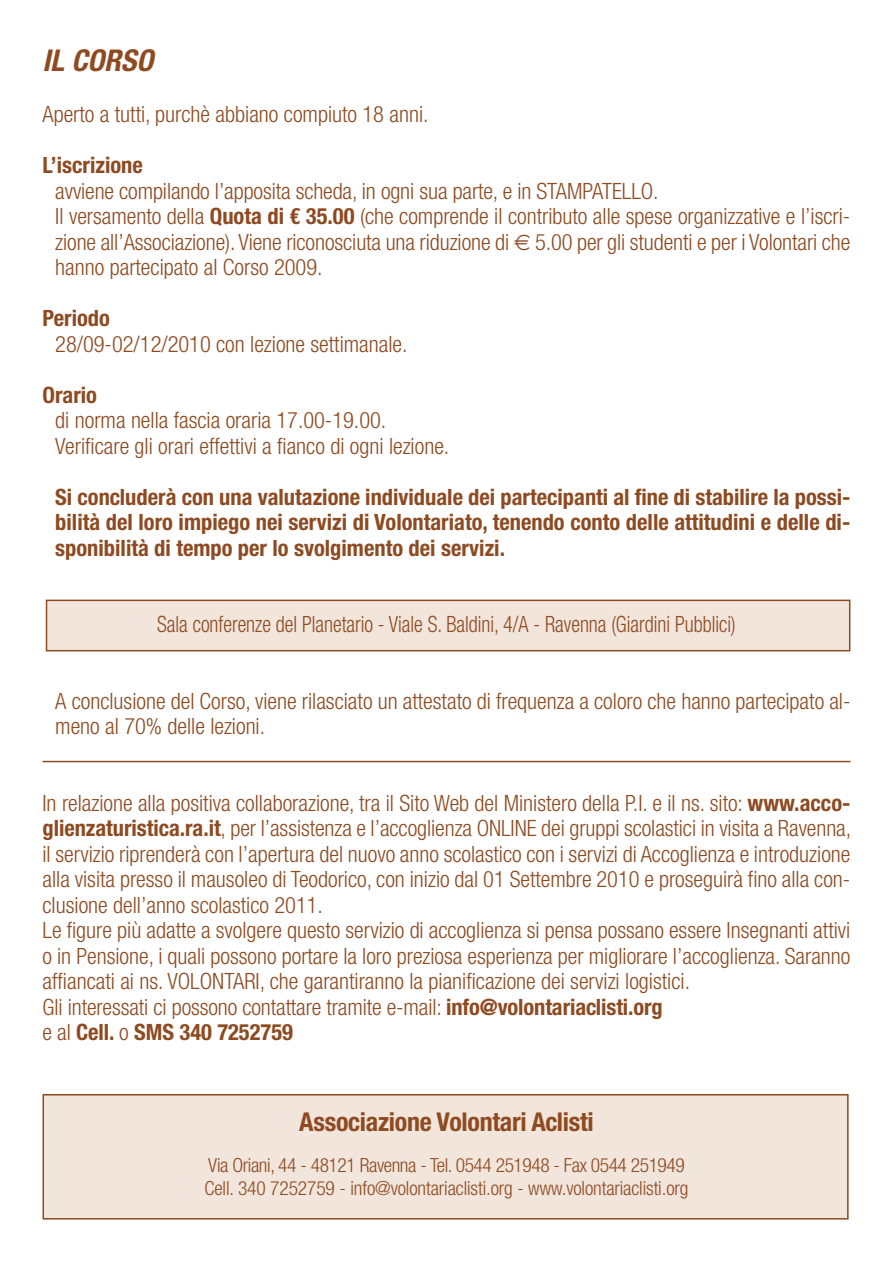
<style>
.page{position:relative;width:893px;height:1263px;background:#fff}
.page>*{position:absolute;margin:0;border:0;box-sizing:border-box;transform-origin:0 0}
.t1{font:italic 700 condensed 30px "Helvetica Neue";color:#8e4a20}
.t2{font:700 condensed 25.95px "Helvetica Neue";letter-spacing:-.01em;color:#8e4a20}
.t3{font:300 condensed 22.5px/25.5px "Helvetica Neue";color:#8e4a20}
.t4{font:700 condensed 22.5px/25.5px "Helvetica Neue";color:#8e4a20;text-align:justify}
.t5{font:300 condensed 22.5px "Helvetica Neue";color:#8e4a20;scale:.9 1}
.t6{font:300 condensed 19.5px/23.9px "Helvetica Neue";letter-spacing:-.005em;color:#8e4a20}
.s1{font-weight:700}
</style>
<div class="page">
<div style="left:47px;top:601px;width:802px;height:49px;background:#f2e5dc"></div>
<div style="left:46px;top:600px;width:804px;height:51px;border:2px solid #8e4a20"></div>
<div style="left:44px;top:1095px;width:803px;height:123px;background:#f2e5dc"></div>
<div style="left:43px;top:1094px;width:806px;height:125px;border:2px solid #8e4a20"></div>
<hr style="left:43px;top:761px;width:807px;height:1px;background:#8e4a20">
<h1 class="t1" style="left:43px;top:43px;width:120px">IL CORSO</h1>
<p class="t3" style="left:43px;top:104px;width:387px">Aperto a tutti, purchè abbiano compiuto 18 anni.</p>
<p class="t4" style="left:43px;top:152px;width:102px">L’iscrizione</p>
<p class="t3" style="left:55px;top:180px;width:797px">avviene compilando l’apposita scheda, in ogni sua parte, e in STAMPATELLO.<br>Il versamento della <span class="s1">Quota di € 35.00</span> (che comprende il contributo alle spese organizzative e l’iscri&shy;zione all’Associazione). Viene riconosciuta una riduzione di 5.00 per gli studenti e per i Volontari che hanno partecipato al Corso 2009.</p>
<p class="t4" style="left:43px;top:305px;width:69px">Periodo</p>
<p class="t3" style="left:55px;top:333px;width:354px">28/09-02/12/2010 con lezione settimanale.</p>
<p class="t4" style="left:43px;top:382px;width:56px">Orario</p>
<p class="t3" style="left:55px;top:410px;width:395px">di norma nella fascia oraria 17.00-19.00.<br>Verificare gli orari effettivi a fianco di ogni lezione.</p>
<p class="t4" style="left:55px;top:484px;width:797px">Si concluderà con una valutazione individuale dei partecipanti al fine di stabilire la possi&shy;bilità del loro impiego nei servizi di Volontariato, tenendo conto delle attitudini e delle di&shy;sponibilità di tempo per lo svolgimento dei servizi.</p>
<p class="t5" style="left:157px;top:616px;width:644px">Sala conferenze del Planetario - Viale S. Baldini, 4/A - Ravenna (Giardini Pubblici)</p>
<p class="t3" style="left:55px;top:690px;width:797px">A conclusione del Corso, viene rilasciato un attestato di frequenza a coloro che hanno partecipato al&shy;meno al 70% delle lezioni.</p>
<p class="t3" style="left:43px;top:792px;width:810px">In relazione alla positiva collaborazione, tra il Sito Web del Ministero della P.I. e il ns. sito: <span class="s1">www.acco&shy;glienzaturistica.ra.it</span>, per l’assistenza e l’accoglienza ONLINE dei gruppi scolastici in visita a Ravenna, il servizio riprenderà con l’apertura del nuovo anno scolastico con i servizi di Accoglienza e introduzione alla visita presso il mausoleo di Teodorico, con inizio dal 01 Settembre 2010 e proseguirà fino alla con&shy;clusione dell’anno scolastico 2011.<br>Le figure più adatte a svolgere questo servizio di accoglienza si pensa possano essere Insegnanti attivi o in Pensione, i quali possono portare la loro preziosa esperienza per migliorare l’accoglienza. Saranno affiancati ai ns. VOLONTARI, che garantiranno la pianificazione dei servizi logistici.<br>Gli interessati ci possono contattare tramite e-mail: <span class="s1">info@volontariaclisti.org<br></span>e al <span class="s1">Cell.</span> o <span class="s1">SMS 340 7252759</span></p>
<p class="t2" style="left:299px;top:1105px;width:296px">Associazione Volontari Aclisti</p>
<p class="t6" style="left:204px;top:1154px;width:485px">Via Oriani, 44 - 48121 Ravenna - Tel. 0544 251948 - Fax 0544 251949<br>Cell. 340 7252759 - info@volontariaclisti.org - www.volontariaclisti.org</p>
</div>
